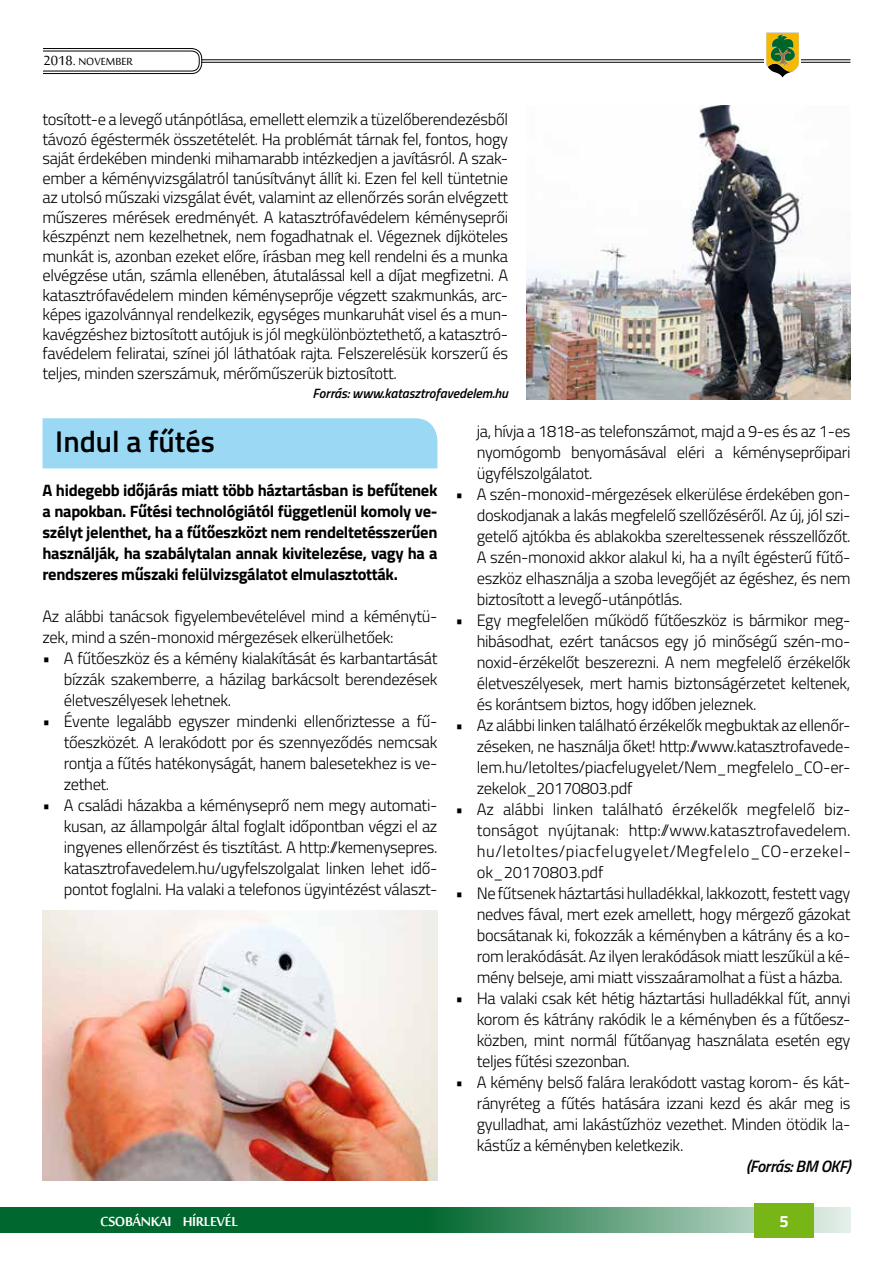
<style>
.page{position:relative;width:893px;height:1263px;background:#fff}
.page>*{position:absolute;margin:0;border:0;box-sizing:border-box;transform-origin:0 0}
.t1{font:600 30px "Titillium Web";color:#000}
.t2{font:700 18px "Sakkal Majalla";letter-spacing:-.02em;color:#fff}
.t3{font:300 16.5px/21px "Titillium Web";letter-spacing:-.02em;color:#000;text-align:justify}
.t4{font:700 16.5px/21px "Titillium Web";letter-spacing:-.02em;color:#000;text-align:justify}
.t5{font:italic 600 16.5px "Titillium Web";letter-spacing:-.02em;color:#000}
.t6{font:700 16.5px "Titillium Web";color:#fff}
.t7{font:14.25px "Sakkal Majalla";color:#000}
.t8{font:italic 600 13.5px "Titillium Web";color:#000}
.s1{font-size:18px}
</style>
<div class="page">
<svg style="left:0;top:1208px;width:850px;height:25px;background:#2e8254"></svg>
<div style="left:754px;top:1203px;width:60px;height:34px;background:#77b616"></div>
<hr style="left:202px;top:60px;width:648px;height:1px;background:#000">
<hr style="left:202px;top:62px;width:648px;height:1px;background:#000">
<svg style="left:764px;top:32px;width:37px;height:31px"></svg>
<svg style="left:766px;top:33px;width:33px;height:44px"></svg>
<div style="left:13px;top:48px;width:189px;height:26px;border:1px solid #000;border-radius:10px"></div>
<div style="left:15px;top:51px;width:184px;height:20px;border:1px solid #000;border-radius:8px"></div>
<div style="left:8px;top:30px;width:35px;height:70px;background:#fff"></div>
<img style="left:526px;top:106px;width:324px;height:294px">
<div style="left:43px;top:418px;width:394px;height:50px;background:#9ad8f3"></div>
<img style="left:43px;top:910px;width:395px;height:270px">
<p class="t7" style="left:44px;top:54px;width:91px"><span class="s1">2018.</span> NOVEMBER</p>
<p class="t3" style="left:43px;top:109px;width:467px;line-height:19.5px">tosított-e a levegő utánpótlása, emellett elemzik a tüzelőberendezésből távozó égéstermék összetételét. Ha problémát tárnak fel, fontos, hogy saját érdekében mindenki mihamarabb intézkedjen a javításról. A szak&shy;ember a kéményvizsgálatról tanúsítványt állít ki. Ezen fel kell tüntetnie az utolsó műszaki vizsgálat évét, valamint az ellenőrzés során elvégzett műszeres mérések eredményét. A katasztrófavédelem kéményseprői készpénzt nem kezelhetnek, nem fogadhatnak el. Végeznek díjköteles munkát is, azonban ezeket előre, írásban meg kell rendelni és a munka elvégzése után, számla ellenében, átutalással kell a díjat megfizetni. A katasztrófavédelem minden kéményseprője végzett szakmunkás, arc&shy;képes igazolvánnyal rendelkezik, egységes munkaruhát visel és a mun&shy;kavégzéshez biztosított autójuk is jól megkülönböztethető, a katasztró&shy;favédelem feliratai, színei jól láthatóak rajta. Felszerelésük korszerű és teljes, minden szerszámuk, mérőműszerük biztosított.</p>
<p class="t8" style="left:313px;top:383px;width:197px">Forrás: www.katasztrofavedelem.hu</p>
<h1 class="t1" style="left:55px;top:419px;width:161px">Indul a fűtés</h1>
<p class="t4" style="left:43px;top:478px;width:396px">A hidegebb időjárás miatt több háztartásban is befűtenek a napokban. Fűtési technológiától függetlenül komoly ve&shy;szélyt jelenthet, ha a fűtőeszközt nem rendeltetésszerűen használják, ha szabálytalan annak kivitelezése, vagy ha a rendszeres műszaki felülvizsgálatot elmulasztották.</p>
<p class="t3" style="left:43px;top:605px;width:396px">Az alábbi tanácsok figyelembevételével mind a kéménytü&shy;zek, mind a szén-monoxid mérgezések elkerülhetőek:</p>
<p class="t3" style="left:64px;top:647px;width:375px;text-indent:-21px">• A fűtőeszköz és a kémény kialakítását és karbantartását bízzák szakemberre, a házilag barkácsolt berendezések életveszélyesek lehetnek.</p>
<p class="t3" style="left:64px;top:710px;width:375px;text-indent:-21px">• Évente legalább egyszer mindenki ellenőriztesse a fű&shy;tőeszközét. A lerakódott por és szennyeződés nemcsak rontja a fűtés hatékonyságát, hanem balesetekhez is ve&shy;zethet.</p>
<p class="t3" style="left:64px;top:794px;width:375px;text-indent:-21px">• A családi házakba a kéményseprő nem megy automati&shy;kusan, az állampolgár által foglalt időpontban végzi el az ingyenes ellenőrzést és tisztítást. A http://kemenysepres. katasztrofavedelem.hu/ugyfelszolgalat linken lehet idő&shy;pontot foglalni. Ha valaki a telefonos ügyintézést választ-</p>
<p class="t3" style="left:477px;top:420px;width:375px">ja, hívja a 1818-as telefonszámot, majd a 9-es és az 1-es nyomógomb benyomásával eléri a kéményseprőipari ügyfélszolgálatot.</p>
<p class="t3" style="left:477px;top:483px;width:375px;text-indent:-21px">• A szén-monoxid-mérgezések elkerülése érdekében gon&shy;doskodjanak a lakás megfelelő szellőzéséről. Az új, jól szi&shy;getelő ajtókba és ablakokba szereltessenek résszellőzőt.<br>A szén-monoxid akkor alakul ki, ha a nyílt égésterű fűtő&shy;eszköz elhasználja a szoba levegőjét az égéshez, és nem biztosított a levegő-utánpótlás.</p>
<p class="t3" style="left:477px;top:609px;width:375px;text-indent:-21px">• Egy megfelelően működő fűtőeszköz is bármikor meg&shy;hibásodhat, ezért tanácsos egy jó minőségű szén-mo&shy;noxid-érzékelőt beszerezni. A nem megfelelő érzékelők életveszélyesek, mert hamis biztonságérzetet keltenek, és korántsem biztos, hogy időben jeleznek.</p>
<p class="t3" style="left:477px;top:714px;width:375px;text-indent:-21px">• Az alábbi linken található érzékelők megbuktak az ellenőr&shy;zéseken, ne használja őket! http://www.katasztrofavede&shy;lem.hu/letoltes/piacfelugyelet/Nem_megfelelo_CO-er&shy;zekelok_20170803.pdf</p>
<p class="t3" style="left:477px;top:798px;width:375px;text-indent:-21px">• Az alábbi linken található érzékelők megfelelő biz&shy;tonságot nyújtanak: http://www.katasztrofavedelem. hu/letoltes/piacfelugyelet/Megfelelo_CO-erzekel&shy;ok_20170803.pdf</p>
<p class="t3" style="left:477px;top:882px;width:375px;text-indent:-21px">• Ne fűtsenek háztartási hulladékkal, lakkozott, festett vagy nedves fával, mert ezek amellett, hogy mérgező gázokat bocsátanak ki, fokozzák a kéményben a kátrány és a ko&shy;rom lerakódását. Az ilyen lerakódások miatt leszűkül a ké&shy;mény belseje, ami miatt visszaáramolhat a füst a házba.</p>
<p class="t3" style="left:477px;top:987px;width:375px;text-indent:-21px">• Ha valaki csak két hétig háztartási hulladékkal fűt, annyi korom és kátrány rakódik le a kéményben és a fűtőesz&shy;közben, mint normál fűtőanyag használata esetén egy teljes fűtési szezonban.</p>
<p class="t3" style="left:477px;top:1071px;width:375px;text-indent:-21px">• A kémény belső falára lerakódott vastag korom- és kát&shy;rányréteg a fűtés hatására izzani kezd és akár meg is gyulladhat, ami lakástűzhöz vezethet. Minden ötödik la&shy;kástűz a kéményben keletkezik.</p>
<p class="t5" style="left:746px;top:1154px;width:105px">(Forrás: BM OKF)</p>
<p class="t2" style="left:100px;top:1211px;width:139px">CSOBÁNKAI HÍRLEVÉL</p>
<p class="t6" style="left:780px;top:1209px;width:11px">5</p>
</div>
